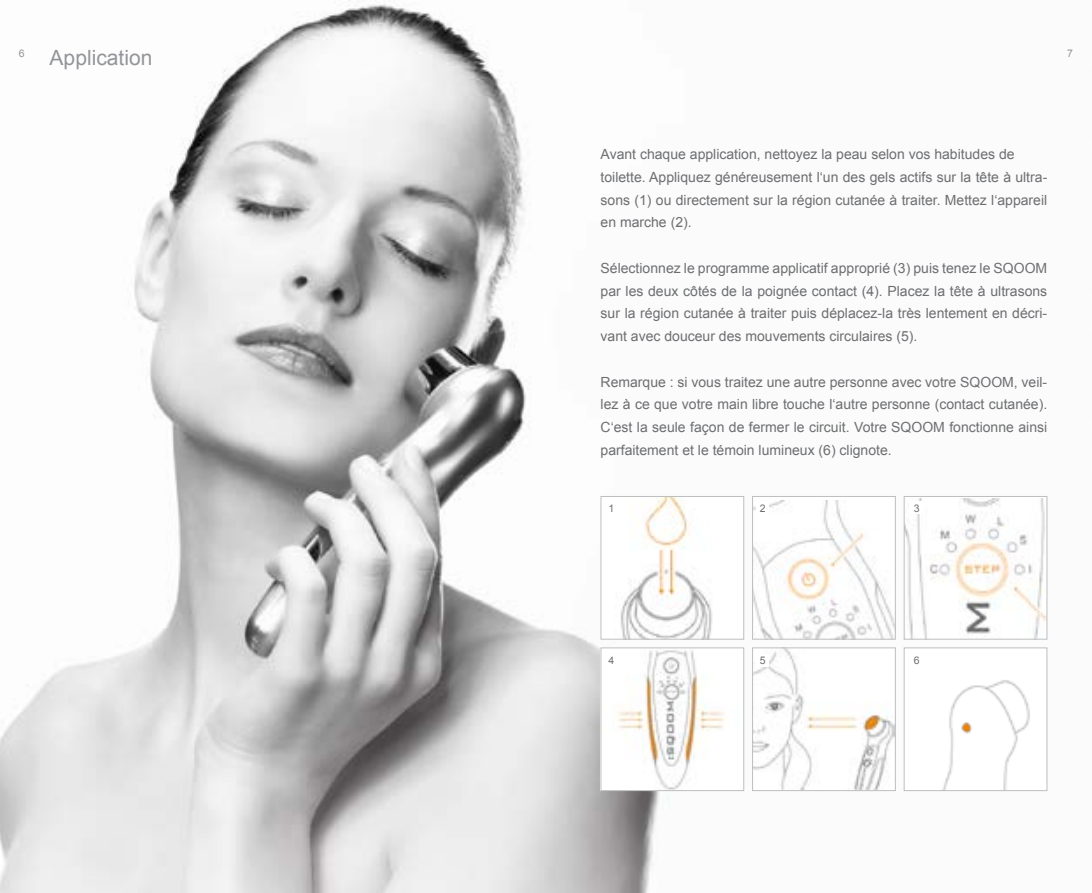
<style>
.page{position:relative;width:1092px;height:893px;background:#fff}
.page>*{position:absolute;margin:0;border:0;box-sizing:border-box;transform-origin:0 0}
.t1{font:21px "Arial";color:#939598}
.t2{font:14px/22.8px "Arial";color:#6d6e71;text-align:justify}
.t3{font:10.5px "Arial";color:#6d6e71}
.t4{font:10.5px "Arial";color:#939598}
</style>
<div class="page">
<img style="left:0;top:0;width:1048px;height:893px">
<div style="left:601px;top:496px;width:142px;height:143px;background:#fff"></div>
<img style="left:620px;top:498px;width:93px;height:139px">
<div style="left:600px;top:496px;width:144px;height:143px;border:1px solid #bcbec0"></div>
<img style="left:754px;top:500px;width:139px;height:137px">
<div style="left:752px;top:496px;width:143px;height:143px;border:1px solid #bcbec0"></div>
<img style="left:905px;top:498px;width:140px;height:139px">
<div style="left:903px;top:496px;width:144px;height:143px;border:1px solid #bcbec0"></div>
<img style="left:602px;top:649px;width:140px;height:140px">
<div style="left:600px;top:647px;width:144px;height:144px;border:1px solid #bcbec0"></div>
<img style="left:905px;top:649px;width:140px;height:140px">
<div style="left:903px;top:647px;width:144px;height:144px;border:1px solid #bcbec0"></div>
<img style="left:754px;top:649px;width:139px;height:140px">
<div style="left:752px;top:647px;width:143px;height:144px;border:1px solid #bcbec0"></div>
<div style="left:910px;top:654px;width:13px;height:12px;background:#fff"></div>
<div style="left:756px;top:654px;width:13px;height:12px;background:#fff"></div>
<div style="left:605px;top:654px;width:13px;height:12px;background:#fff"></div>
<div style="left:756px;top:502px;width:13px;height:12px;background:#fff"></div>
<div style="left:910px;top:502px;width:13px;height:12px;background:#fff"></div>
<p class="t4" style="left:19px;top:47px;width:7px">6</p>
<p class="t4" style="left:1067px;top:47px;width:7px">7</p>
<h1 class="t1" style="left:50px;top:44px;width:104px">Application</h1>
<p class="t2" style="left:600px;top:143px;width:448px;text-align:left">Avant chaque application, nettoyez la peau selon vos habitudes de toilette. Appliquez généreusement l‘un des gels actifs sur la tête à ultra&shy;sons (1) ou directement sur la région cutanée à traiter. Mettez l‘appareil en marche (2).</p>
<p class="t2" style="left:600px;top:257px;width:448px">Sélectionnez le programme applicatif approprié (3) puis tenez le SQOOM par les deux côtés de la poignée contact (4). Placez la tête à ultrasons sur la région cutanée à traiter puis déplacez-la très lentement en décri&shy;vant avec douceur des mouvements circulaires (5).</p>
<p class="t2" style="left:600px;top:370px;width:448px">Remarque : si vous traitez une autre personne avec votre SQOOM, veil&shy;lez à ce que votre main libre touche l‘autre personne (contact cutanée).<br>C‘est la seule façon de fermer le circuit. Votre SQOOM fonctionne ainsi parfaitement et le témoin lumineux (6) clignote.</p>
<p class="t3" style="left:608px;top:501px;width:7px">1</p>
<p class="t3" style="left:760px;top:501px;width:7px">2</p>
<p class="t3" style="left:913px;top:501px;width:7px">3</p>
<p class="t3" style="left:608px;top:653px;width:7px">4</p>
<p class="t3" style="left:760px;top:653px;width:7px">5</p>
<p class="t3" style="left:913px;top:653px;width:7px">6</p>
</div>
